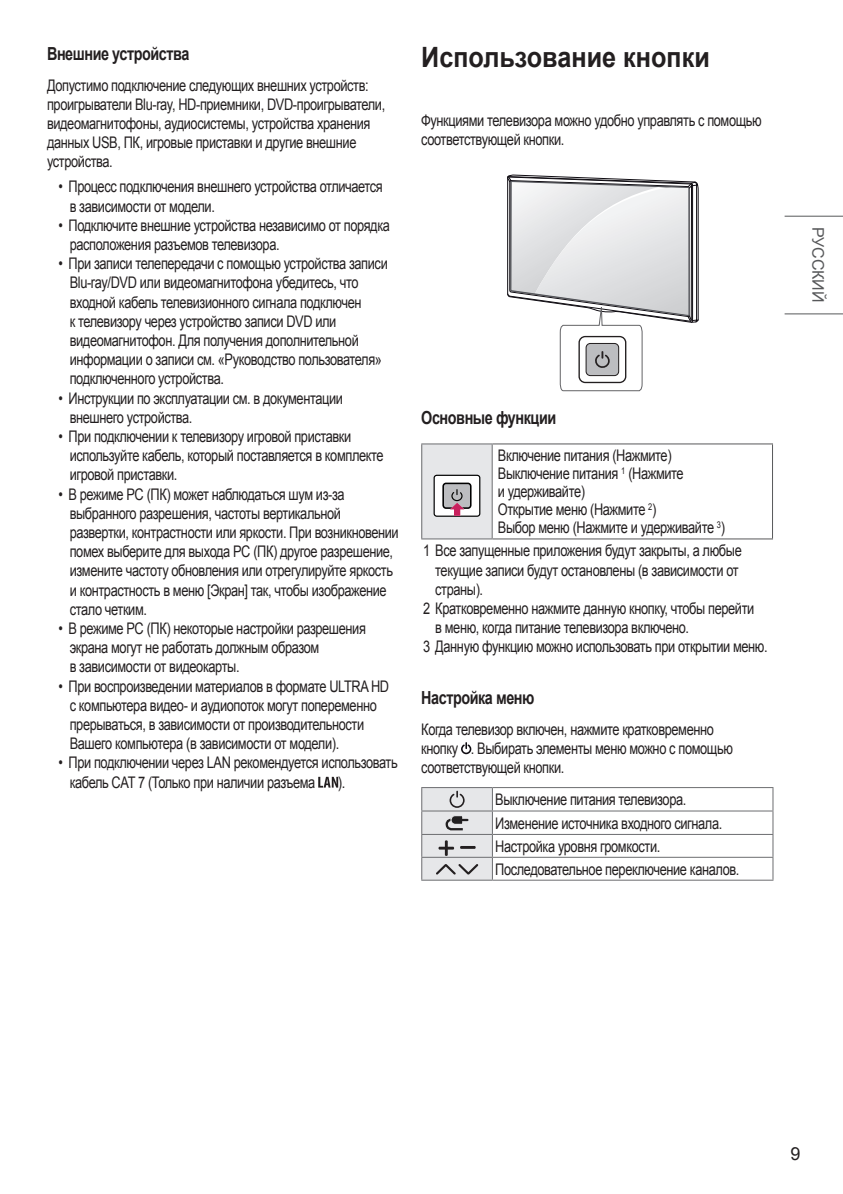
<style>
.page{position:relative;width:843px;height:1194px;background:#fff}
.page>*{position:absolute;margin:0;border:0;box-sizing:border-box;transform-origin:0 0}
.t1{font:700 28px "Arial";color:#231f20;scale:.9 1}
.t2{font:700 18px "Arial";letter-spacing:-.03em;color:#231f20;scale:.8 1}
.t3{font:18px "Arial";color:#231f20}
.t4{font:16px/19.2px "Arial";letter-spacing:-.03em;color:#231f20;scale:.8 1}
.t5{font:16px "Arial";color:#57585a}
</style>
<div class="page">
<svg style="left:318px;top:777px;width:20px;height:11px"></svg>
<svg style="left:507px;top:175px;width:191px;height:217px"></svg>
<div style="left:421px;top:444px;width:71px;height:95px;background:#e6e7e9"></div>
<hr style="left:421px;top:443px;width:71px;height:1px;background:#6c6d70">
<hr style="left:421px;top:444px;width:1px;height:94px;background:#6c6d70">
<hr style="left:491px;top:444px;width:1px;height:94px;background:#6c6d70">
<hr style="left:421px;top:538px;width:71px;height:1px;background:#6c6d70">
<hr style="left:492px;top:443px;width:280px;height:1px;background:#57585a">
<hr style="left:771px;top:444px;width:1px;height:94px;background:#57585a">
<hr style="left:492px;top:538px;width:280px;height:1px;background:#57585a">
<div style="left:434px;top:475px;width:45px;height:41px;background:#fff;border-radius:3px"></div>
<div style="left:433px;top:475px;width:47px;height:42px;border:1px solid #000;border-radius:3px"></div>
<div style="left:443px;top:483px;width:27px;height:25px;background:#bcbdc0;border-radius:3px"></div>
<div style="left:442px;top:483px;width:29px;height:26px;border:2px solid #000;border-radius:3px"></div>
<svg style="left:450px;top:489px;width:14px;height:27px"></svg>
<hr style="left:492px;top:857px;width:281px;height:1px;background:#6c6d70">
<hr style="left:492px;top:787px;width:281px;height:1px;background:#6c6d70">
<hr style="left:492px;top:810px;width:281px;height:1px;background:#6c6d70">
<hr style="left:492px;top:834px;width:281px;height:1px;background:#6c6d70">
<svg style="left:772px;top:788px;width:1px;height:92px"></svg>
<hr style="left:492px;top:880px;width:281px;height:1px;background:#6c6d70">
<hr style="left:421px;top:880px;width:71px;height:1px;background:#6c6d70">
<svg style="left:421px;top:742px;width:72px;height:138px"></svg>
<hr style="left:784px;top:216px;width:58px;height:1px;background:#57585a">
<hr style="left:784px;top:313px;width:58px;height:1px;background:#57585a">
<p class="t2" style="left:47px;top:41px;width:179px">Внешние устройства</p>
<p class="t4" style="left:47px;top:76px;width:424px">Допустимо подключение следующих внешних устройств: проигрыватели Blu-ray, HD-приемники, DVD-проигрыватели, видеомагнитофоны, аудиосистемы, устройства хранения данных USB, ПК, игровые приставки и другие внешние устройства.</p>
<p class="t4" style="left:70px;top:177px;width:393px;text-indent:-11px">• Процесс подключения внешнего устройства отличается в зависимости от модели.</p>
<p class="t4" style="left:70px;top:216px;width:401px;text-indent:-11px">• Подключите внешние устройства независимо от порядка расположения разъемов телевизора.</p>
<p class="t4" style="left:70px;top:254px;width:399px;text-indent:-11px">• При записи телепередачи с помощью устройства записи Blu-ray/DVD или видеомагнитофона убедитесь, что входной кабель телевизионного сигнала подключен<br>к телевизору через устройство записи DVD или видеомагнитофон. Для получения дополнительной информации о записи см. «Руководство пользователя» подключенного устройства.</p>
<p class="t4" style="left:70px;top:388px;width:343px;text-indent:-11px">• Инструкции по эксплуатации см. в документации внешнего устройства.</p>
<p class="t4" style="left:70px;top:427px;width:394px;text-indent:-11px">• При подключении к телевизору игровой приставки используйте кабель, который поставляется в комплекте игровой приставки.</p>
<p class="t4" style="left:70px;top:484px;width:413px;text-indent:-11px">• В режиме PC (ПК) может наблюдаться шум из-за выбранного разрешения, частоты вертикальной развертки, контрастности или яркости. При возникновении помех выберите для выхода PC (ПК) другое разрешение, измените частоту обновления или отрегулируйте яркость и контрастность в меню [Экран] так, чтобы изображение стало четким.</p>
<p class="t4" style="left:70px;top:619px;width:372px;text-indent:-11px">• В режиме PC (ПК) некоторые настройки разрешения экрана могут не работать должным образом<br>в зависимости от видеокарты.</p>
<p class="t4" style="left:70px;top:676px;width:400px;text-indent:-11px">• При воспроизведении материалов в формате ULTRA HD с компьютера видео- и аудиопоток могут попеременно прерываться, в зависимости от производительности Вашего компьютера (в зависимости от модели).</p>
<p class="t4" style="left:70px;top:753px;width:411px;text-indent:-11px">• При подключении через LAN рекомендуется использовать кабель CAT 7 (Только при наличии разъема</p>
<p class="t4" style="left:338px;top:772px;width:11px">).</p>
<h1 class="t1" style="left:421px;top:38px;width:322px">Использование кнопки</h1>
<p class="t4" style="left:421px;top:111px;width:427px">Функциями телевизора можно удобно управлять с помощью соответствующей кнопки.</p>
<p class="t2" style="left:421px;top:405px;width:170px">Основные функции</p>
<p class="t4" style="left:497px;top:447px;width:285px;line-height:18px">Включение питания (Нажмите)<br>Выключение питания <sup>1</sup> (Нажмите<br>и удерживайте)<br>Открытие меню (Нажмите <sup>2</sup>)<br>Выбор меню (Нажмите и удерживайте <sup>3</sup>)</p>
<p class="t4" style="left:423px;top:541px;width:399px">1 Все запущенные приложения будут закрыты, а любые</p>
<p class="t4" style="left:435px;top:560px;width:380px">текущие записи будут остановлены (в зависимости от</p>
<p class="t4" style="left:435px;top:580px;width:61px">страны).</p>
<p class="t4" style="left:423px;top:599px;width:415px">2 Кратковременно нажмите данную кнопку, чтобы перейти</p>
<p class="t4" style="left:435px;top:618px;width:319px">в меню, когда питание телевизора включено.</p>
<p class="t4" style="left:423px;top:637px;width:432px">3 Данную функцию можно использовать при открытии меню.</p>
<p class="t2" style="left:421px;top:685px;width:143px">Настройка меню</p>
<p class="t4" style="left:421px;top:720px;width:391px">Когда телевизор включен, нажмите кратковременно кнопку . Выбирать элементы меню можно с помощью соответствующей кнопки.</p>
<p class="t4" style="left:495px;top:788px;width:307px;line-height:23.2px">Выключение питания телевизора.<br>Изменение источника входного сигнала.<br>Настройка уровня громкости.<br>Последовательное переключение каналов.</p>
<p class="t5" style="left:828px;top:227px;width:77px;rotate:90deg">РУССКИЙ</p>
<p class="t3" style="left:790px;top:1142px;width:12px">9</p>
</div>
